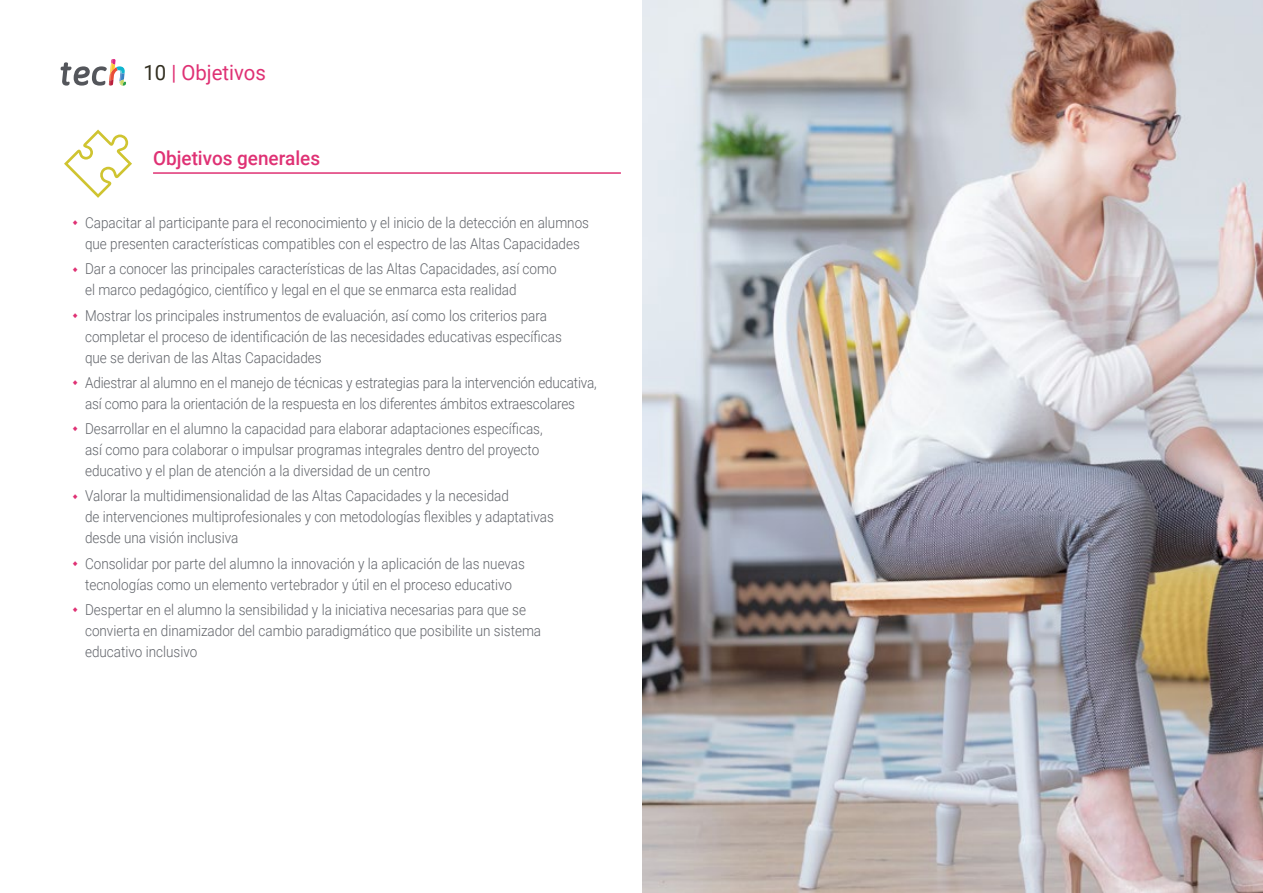
<style>
.page{position:relative;width:1263px;height:893px;background:#fff}
.page>*{position:absolute;margin:0;border:0;box-sizing:border-box;transform-origin:0 0}
.t1{font:21px "Roboto";color:#df3174}
.t2{font:500 19.5px "Roboto";color:#df3174}
.t3{font:300 15px/21px "Roboto";color:#61646a;scale:.9 1}
.s1{color:#312e20}
</style>
<div class="page">
<hr style="left:153px;top:173px;width:468px;height:1px;background:#df3174">
<svg style="left:64px;top:130px;width:68px;height:68px"></svg>
<svg style="left:61px;top:59px;width:65px;height:27px"></svg>
<img style="left:642px;top:0;width:621px;height:893px">
<h1 class="t1" style="left:144px;top:57px;width:124px"><span class="s1">10</span> | Objetivos</h1>
<h2 class="t2" style="left:153px;top:144px;width:169px">Objetivos generales</h2>
<p class="t3" style="left:85px;top:212px;width:561px">Capacitar al participante para el reconocimiento y el inicio de la detección en alumnos que presenten características compatibles con el espectro de las Altas Capacidades</p>
<p class="t3" style="left:85px;top:258px;width:525px">Dar a conocer las principales características de las Altas Capacidades, así como el marco pedagógico, científico y legal en el que se enmarca esta realidad</p>
<p class="t3" style="left:85px;top:304px;width:531px">Mostrar los principales instrumentos de evaluación, así como los criterios para completar el proceso de identificación de las necesidades educativas específicas que se derivan de las Altas Capacidades</p>
<p class="t3" style="left:85px;top:371px;width:570px">Adiestrar al alumno en el manejo de técnicas y estrategias para la intervención educativa, así como para la orientación de la respuesta en los diferentes ámbitos extraescolares</p>
<p class="t3" style="left:85px;top:418px;width:510px">Desarrollar en el alumno la capacidad para elaborar adaptaciones específicas, así como para colaborar o impulsar programas integrales dentro del proyecto educativo y el plan de atención a la diversidad de un centro</p>
<p class="t3" style="left:85px;top:485px;width:522px">Valorar la multidimensionalidad de las Altas Capacidades y la necesidad<br>de intervenciones multiprofesionales y con metodologías flexibles y adaptativas desde una visión inclusiva</p>
<p class="t3" style="left:85px;top:552px;width:490px">Consolidar por parte del alumno la innovación y la aplicación de las nuevas tecnologías como un elemento vertebrador y útil en el proceso educativo</p>
<p class="t3" style="left:85px;top:598px;width:508px">Despertar en el alumno la sensibilidad y la iniciativa necesarias para que se convierta en dinamizador del cambio paradigmático que posibilite un sistema educativo inclusivo</p>
</div>
